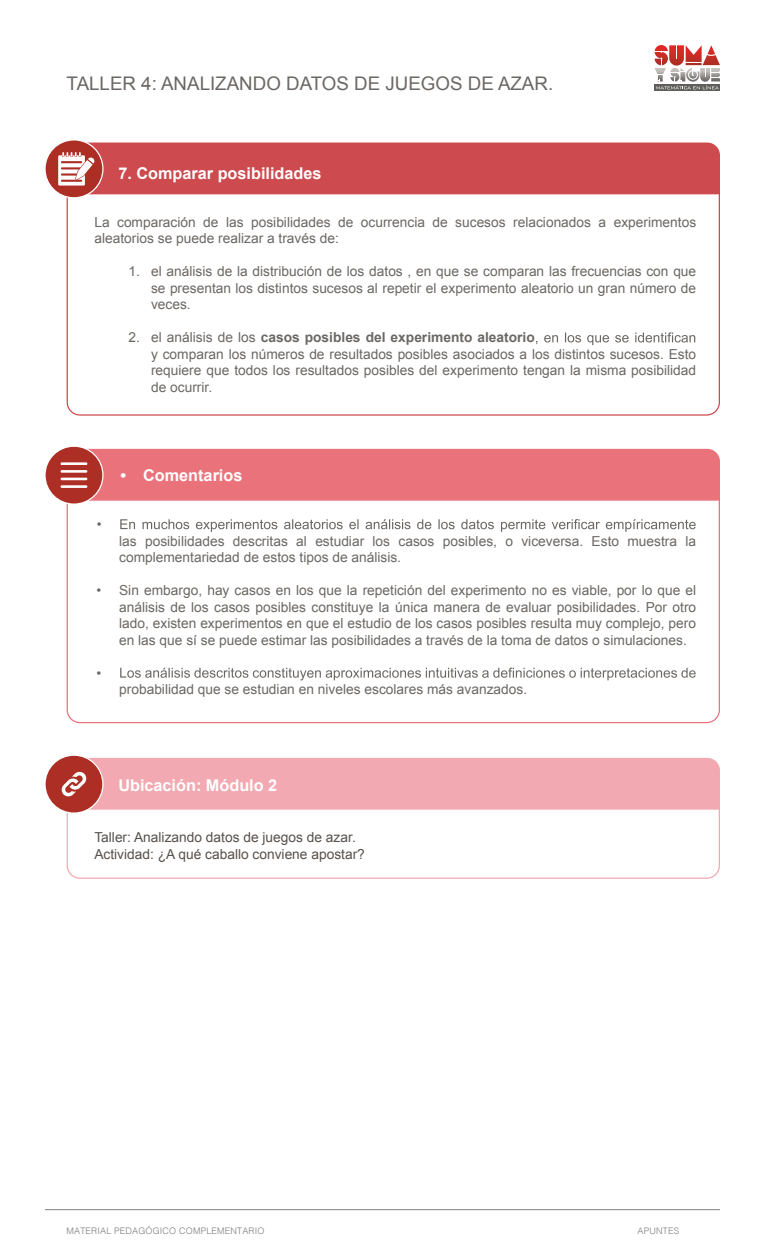
<style>
.page{position:relative;width:765px;height:1260px;background:#fff}
.page>*{position:absolute;margin:0;border:0;box-sizing:border-box;transform-origin:0 0}
.t1{font:18.75px "Arial";color:#6b6764}
.t2{font:700 16.25px "Arial";color:#fff}
.t3{font:13.75px/16.5px "Arial";color:#6b6764}
.t4{font:13.75px/16.5px "Arial";color:#57514d}
.t5{font:300 9px "Helvetica";letter-spacing:.02em;color:#807c7a}
.s1{font-weight:700}
</style>
<div class="page">
<svg style="left:536px;top:332px;width:159px;height:13px"></svg>
<hr style="left:45px;top:1209px;width:675px;height:1px;background:#827f7c">
<div style="left:88px;top:449px;width:632px;height:52px;background:#ea737b"></div>
<div style="left:45px;top:446px;width:58px;height:58px;background:#ad2e24;border-radius:50%"></div>
<div style="left:44px;top:446px;width:60px;height:59px;border:1px solid #fff;border-radius:50%"></div>
<div style="left:45px;top:755px;width:58px;height:58px;background:#ad2e24;border-radius:50%"></div>
<div style="left:44px;top:755px;width:60px;height:59px;border:1px solid #fff;border-radius:50%"></div>
<div style="left:45px;top:140px;width:58px;height:58px;background:#ad2e24;border-radius:50%"></div>
<div style="left:44px;top:139px;width:60px;height:59px;border:1px solid #fff;border-radius:50%"></div>
<div style="left:58px;top:143px;width:662px;height:51px;background:#cd4a4e"></div>
<svg style="left:120px;top:519px;width:576px;height:13px"></svg>
<svg style="left:120px;top:668px;width:576px;height:13px"></svg>
<hr style="left:61px;top:485px;width:26px;height:3px;background:#fff">
<hr style="left:61px;top:478px;width:26px;height:2px;background:#fff">
<hr style="left:61px;top:470px;width:26px;height:3px;background:#fff">
<hr style="left:61px;top:462px;width:26px;height:3px;background:#fff">
<svg style="left:61px;top:758px;width:659px;height:52px;background:#efa4ab"></svg>
<svg style="left:655px;top:89px;width:65px;height:2px"></svg>
<svg style="left:654px;top:45px;width:66px;height:44px"></svg>
<h1 class="t1" style="left:67px;top:71px;width:488px">TALLER 4: ANALIZANDO DATOS DE JUEGOS DE AZAR.</h1>
<p class="t2" style="left:118px;top:162px;width:205px">7. Comparar posibilidades</p>
<p class="t3" style="left:94px;top:214px;width:603px">La comparación de las posibilidades de ocurrencia de sucesos relacionados a experimentos aleatorios se puede realizar a través de:</p>
<p class="t3" style="left:151px;top:263px;width:547px;text-align:justify;text-indent:-22px">1. el análisis de la distribución de los datos , en que se comparan las frecuencias con que se presentan los distintos sucesos al repetir el experimento aleatorio un gran número de veces.</p>
<p class="t3" style="left:151px;top:329px;width:547px;text-indent:-22px">2. el análisis de los <span class="s1">casos posibles del experimento aleatorio<br></span>y comparan los números de resultados posibles asociados a los distintos sucesos. Esto requiere que todos los resultados posibles del experimento tengan la misma posibilidad de ocurrir.</p>
<p class="t3" style="left:97px;top:516px;width:6px">•</p>
<p class="t2" style="left:121px;top:464px;width:123px">• Comentarios</p>
<p class="t3" style="left:119px;top:533px;width:579px">las posibilidades descritas al estudiar los casos posibles, o viceversa. Esto muestra la complementariedad de estos tipos de análisis.</p>
<p class="t3" style="left:119px;top:582px;width:579px;text-align:justify;text-indent:-22px">• Sin embargo, hay casos en los que la repetición del experimento no es viable, por lo que el análisis de los casos posibles constituye la única manera de evaluar posibilidades. Por otro lado, existen experimentos en que el estudio de los casos posibles resulta muy complejo, pero en las que sí se puede estimar las posibilidades a través de la toma de datos o simulaciones.</p>
<p class="t3" style="left:97px;top:665px;width:6px">•</p>
<p class="t3" style="left:119px;top:681px;width:410px">probabilidad que se estudian en niveles escolares más avanzados.</p>
<p class="t2" style="left:118px;top:774px;width:160px">Ubicación: Módulo 2</p>
<p class="t4" style="left:94px;top:830px;width:272px">Taller: Analizando datos de juegos de azar.<br>Actividad: ¿A qué caballo conviene apostar?</p>
<p class="t5" style="left:67px;top:1223px;width:199px">MATERIAL PEDAGÓGICO COMPLEMENTARIO</p>
<p class="t5" style="left:638px;top:1223px;width:43px">APUNTES</p>
</div>
